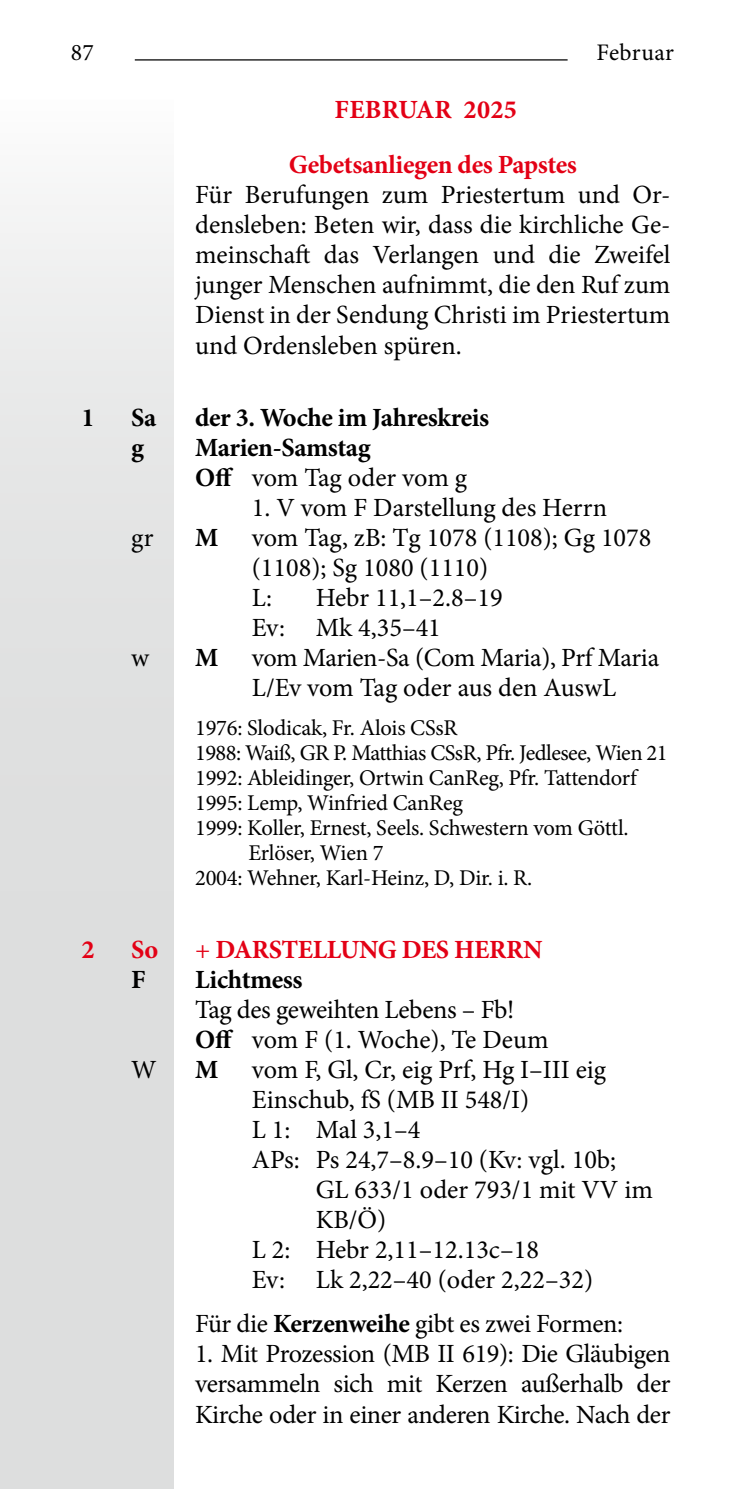
<style>
.page{position:relative;width:745px;height:1489px;background:#fff}
.page>*{position:absolute;margin:0;border:0;box-sizing:border-box;transform-origin:0 0}
.t1{font:26.25px/30px "Minion Pro";letter-spacing:-.005em;color:#000}
.t2{font:700 26.25px/30px "Minion Pro";letter-spacing:-.015em;color:#000}
.t3{font:700 26.25px/55px "Minion Pro";letter-spacing:-.015em;color:#e30015;text-align:center}
.t4{font:23.75px "Minion Pro";letter-spacing:.01em;color:#000}
.t5{font:22.5px "Minion Pro";letter-spacing:-.01em;color:#000}
.s1{font-weight:400}
.s2{font-weight:700}
</style>
<div class="page">
<div style="left:0;top:99px;width:174px;height:1389px;background:linear-gradient(to bottom,#f0f0f0,#d6d8d8)"></div>
<hr style="left:135px;top:59px;width:432px;height:2px;background:#000">
<p class="t4" style="left:71px;top:36px;width:24px">87</p>
<p class="t4" style="left:596px;top:36px;width:79px">Februar</p>
<p class="t3" style="left:288px;top:82px;width:289px">FEBRUAR 2025<br>Gebetsanliegen des Papstes</p>
<p class="t1" style="left:195px;top:180px;width:476px;text-align:justify">Für Berufungen zum Priestertum und Or&shy;densleben: Beten wir, dass die kirchliche Ge&shy;meinschaft das Verlangen und die Zweifel junger Menschen aufnimmt, die den Ruf zum Dienst in der Sendung Christi im Priestertum und Ordensleben spüren.</p>
<p class="t2" style="left:82px;top:402px;width:15px">1</p>
<p class="t2" style="left:131px;top:402px;width:27px">Sa</p>
<p class="t2" style="left:195px;top:402px;width:295px">der 3. Woche im Jahreskreis</p>
<p class="t2" style="left:131px;top:432px;width:14px">g</p>
<p class="t2" style="left:195px;top:432px;width:273px">Marien-Samstag<br>Off <span class="s1">vom Tag oder vom g</span></p>
<p class="t1" style="left:252px;top:493px;width:356px">1. V vom F Darstellung des Herrn</p>
<p class="t1" style="left:131px;top:523px;width:24px">gr</p>
<p class="t2" style="left:195px;top:522px;width:25px">M</p>
<p class="t1" style="left:252px;top:523px;width:401px">vom Tag, zB: Tg 1078 (1108); Gg 1078 (1108); Sg 1080 (1110)<br>L:</p>
<p class="t1" style="left:252px;top:583px;width:252px;text-indent:64px">Hebr 11,1–2.8–19<br>Ev: Mk 4,35–41</p>
<p class="t1" style="left:131px;top:643px;width:19px">w</p>
<p class="t2" style="left:195px;top:642px;width:25px">M</p>
<p class="t1" style="left:252px;top:643px;width:408px">vom Marien-Sa (Com Maria), Prf Maria<br>L/Ev vom Tag oder aus den AuswL</p>
<p class="t5" style="left:195px;top:713px;width:264px">1976: Slodicak, Fr. Alois CSsR</p>
<p class="t5" style="left:195px;top:738px;width:474px">1988: Waiß, GR P. Matthias CSsR, Pfr. Jedlesee, Wien 21</p>
<p class="t5" style="left:195px;top:763px;width:443px">1992: Ableidinger, Ortwin CanReg, Pfr. Tattendorf</p>
<p class="t5" style="left:195px;top:788px;width:269px">1995: Lemp, Winfried CanReg</p>
<p class="t5" style="left:195px;top:813px;width:432px">1999: Koller, Ernest, Seels. Schwestern vom Göttl.</p>
<p class="t5" style="left:248px;top:838px;width:137px">Erlöser, Wien 7</p>
<p class="t5" style="left:195px;top:863px;width:336px">2004: Wehner, Karl-Heinz, D, Dir. i. R.</p>
<p class="t3" style="left:81px;top:921px;width:15px">2</p>
<p class="t3" style="left:131px;top:921px;width:28px">So</p>
<p class="t3" style="left:195px;top:921px;width:348px"><span class="s1">+</span> DARSTELLUNG DES HERRN</p>
<p class="t2" style="left:131px;top:964px;width:16px">F</p>
<p class="t2" style="left:195px;top:964px;width:109px">Lichtmess</p>
<p class="t1" style="left:195px;top:994px;width:355px">Tag des geweihten Lebens – Fb!<br><span class="s2">Off</span> vom F (1. Woche), Te Deum</p>
<p class="t1" style="left:131px;top:1054px;width:27px">W</p>
<p class="t2" style="left:195px;top:1054px;width:25px">M</p>
<p class="t1" style="left:252px;top:1054px;width:356px">vom F, Gl, Cr, eig Prf, Hg I–III eig</p>
<p class="t1" style="left:252px;top:1084px;width:279px">Einschub, fS (MB II 548/I)</p>
<p class="t1" style="left:252px;top:1114px;width:170px">L 1: Mal 3,1–4</p>
<p class="t1" style="left:252px;top:1144px;width:366px">APs: Ps 24,7–8.9–10 (Kv: vgl. 10b;</p>
<p class="t1" style="left:315px;top:1174px;width:338px">GL 633/1 oder 793/1 mit VV im</p>
<p class="t1" style="left:315px;top:1204px;width:72px">KB/Ö)</p>
<p class="t1" style="left:252px;top:1234px;width:288px">L 2: Hebr 2,11–12.13c–18</p>
<p class="t1" style="left:252px;top:1264px;width:342px">Ev: Lk 2,22–40 (oder 2,22–32)</p>
<p class="t1" style="left:195px;top:1308px;width:429px">Für die <span class="s2">Kerzenweihe</span> gibt es zwei Formen:</p>
<p class="t1" style="left:195px;top:1338px;width:476px;text-align:justify">1. Mit Prozession (MB II 619): Die Gläubigen versammeln sich mit Kerzen außerhalb der Kirche oder in einer anderen Kirche. Nach der</p>
</div>
